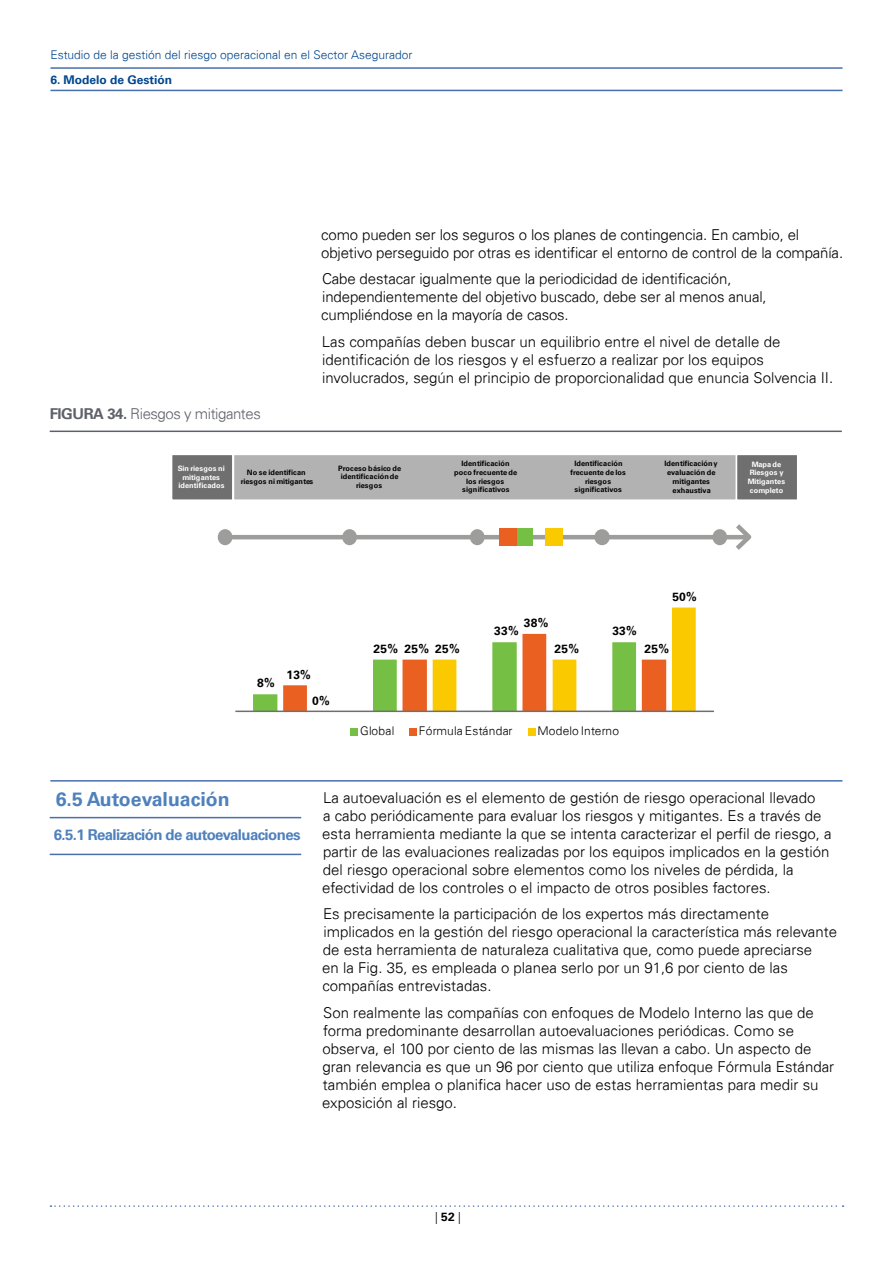
<style>
.page{position:relative;width:893px;height:1263px;background:#fff}
.page>*{position:absolute;margin:0;border:0;box-sizing:border-box;transform-origin:0 0}
.t1{font:700 19.5px "Univers 65";color:#4f81bd}
.t2{font:300 15px/18px "Univers 45";color:#000}
.t3{font:700 15px "Univers 65";letter-spacing:-.04em;color:#4f81bd}
.t4{font:300 15px "Univers 45";letter-spacing:-.03em;color:#5e6168}
.t5{font:300 12px "Univers 45";color:#00478f}
.t6{font:300 12px "Univers 45";letter-spacing:.02em;color:#000}
.t7{font:700 12px "Univers 65";letter-spacing:.02em;color:#000}
.t8{font:700 12px "Univers 65";color:#00478f}
.t9{font:700 7.35px/8.7px "Univers 65";color:#010203;text-align:center}
.t10{font:700 7.35px/8.7px "Univers 65";letter-spacing:.025em;color:#010203;text-align:center}
.t11{font:700 7.35px/8.7px "Univers 65";letter-spacing:-.005em;color:#fff;text-align:center}
.s1{font-family:"Univers 65";font-weight:700}
</style>
<div class="page">
<hr style="left:50px;top:67px;width:792px;height:2px;background:#486fae">
<hr style="left:50px;top:90px;width:792px;height:1px;background:#486fae">
<svg style="left:50px;top:1205px;width:793px;height:2px"></svg>
<hr style="left:50px;top:780px;width:792px;height:2px;background:#486fae">
<hr style="left:50px;top:817px;width:251px;height:1px;background:#486fae">
<hr style="left:50px;top:854px;width:251px;height:1px;background:#486fae">
<hr style="left:50px;top:431px;width:792px;height:1px;background:#5e6168">
<svg style="left:253px;top:607px;width:443px;height:103px"></svg>
<hr style="left:235px;top:710px;width:479px;height:2px;background:#706f6f">
<div style="left:351px;top:728px;width:7px;height:7px;background:#75c044"></div>
<div style="left:410px;top:728px;width:7px;height:7px;background:#e96021"></div>
<div style="left:528px;top:728px;width:7px;height:7px;background:#fbc900"></div>
<hr style="left:218px;top:535px;width:528px;height:4px;background:#9d9d9c">
<div style="left:515px;top:528px;width:17px;height:18px;background:#75c044"></div>
<div style="left:499px;top:528px;width:18px;height:18px;background:#e96021"></div>
<div style="left:546px;top:528px;width:17px;height:17px;background:#fbc900"></div>
<div style="left:470px;top:529px;width:15px;height:16px;background:#9d9d9c;border-radius:50%"></div>
<div style="left:218px;top:529px;width:14px;height:16px;background:#9d9d9c;border-radius:50%"></div>
<div style="left:342px;top:529px;width:15px;height:16px;background:#9d9d9c;border-radius:50%"></div>
<div style="left:594px;top:529px;width:16px;height:16px;background:#9d9d9c;border-radius:50%"></div>
<div style="left:712px;top:529px;width:15px;height:16px;background:#9d9d9c;border-radius:50%"></div>
<svg style="left:731px;top:524px;width:21px;height:26px"></svg>
<div style="left:233px;top:454px;width:503px;height:46px;background:#b3b2b2"></div>
<div style="left:233px;top:454px;width:504px;height:47px;border:2px solid #fff"></div>
<div style="left:172px;top:454px;width:61px;height:46px;background:#706f6f"></div>
<div style="left:171px;top:454px;width:63px;height:47px;border:2px solid #fff"></div>
<div style="left:736px;top:454px;width:62px;height:46px;background:#706f6f"></div>
<div style="left:736px;top:454px;width:62px;height:47px;border:2px solid #fff"></div>
<p class="t5" style="left:50px;top:48px;width:364px">Estudio de la gestión del riesgo operacional en el Sector Asegurador</p>
<p class="t8" style="left:50px;top:72px;width:123px">6. Modelo de Gestión</p>
<p class="t4" style="left:50px;top:405px;width:213px"><span class="s1">FIGURA 34.</span> Riesgos y mitigantes</p>
<p class="t2" style="left:321px;top:226px;width:523px">como pueden ser los seguros o los planes de contingencia. En cambio, el objetivo perseguido por otras es identificar el entorno de control de la compañía.</p>
<p class="t2" style="left:321px;top:270px;width:447px">Cabe destacar igualmente que la periodicidad de identificación, independientemente del objetivo buscado, debe ser al menos anual, cumpliéndose en la mayoría de casos.</p>
<p class="t2" style="left:322px;top:333px;width:513px">Las compañías deben buscar un equilibrio entre el nivel de detalle de identificación de los riesgos y el esfuerzo a realizar por los equipos involucrados, según el principio de proporcionalidad que enuncia Solvencia II.</p>
<p class="t9" style="left:664px;top:459px;width:55px">Identificacióny evaluación de mitigantes exhaustiva</p>
<p class="t9" style="left:241px;top:468px;width:74px">No se identifican riesgos ni mitigantes</p>
<p class="t10" style="left:338px;top:464px;width:65px">Proceso básico de identificaciónde riesgos</p>
<p class="t10" style="left:454px;top:459px;width:65px">Identificación poco frecuente de los riesgos significativos</p>
<p class="t9" style="left:570px;top:459px;width:57px">Identificación frecuente de los riesgos significativos</p>
<p class="t11" style="left:178px;top:464px;width:49px">Sin riesgos ni mitigantes identificados</p>
<p class="t11" style="left:748px;top:460px;width:39px">Mapa de<br>Riesgos y<br>Mitigantes completo</p>
<p class="t7" style="left:257px;top:676px;width:19px">8%</p>
<p class="t7" style="left:286px;top:667px;width:26px">13%</p>
<p class="t7" style="left:312px;top:693px;width:19px">0%</p>
<p class="t7" style="left:524px;top:616px;width:26px">38%</p>
<p class="t7" style="left:494px;top:624px;width:26px">33%</p>
<p class="t7" style="left:612px;top:624px;width:26px">33%</p>
<p class="t7" style="left:374px;top:641px;width:26px">25%</p>
<p class="t7" style="left:405px;top:641px;width:26px">25%</p>
<p class="t7" style="left:435px;top:641px;width:26px">25%</p>
<p class="t7" style="left:555px;top:641px;width:26px">25%</p>
<p class="t7" style="left:672px;top:590px;width:26px">50%</p>
<p class="t7" style="left:645px;top:641px;width:26px">25%</p>
<p class="t6" style="left:360px;top:724px;width:36px">Global</p>
<p class="t6" style="left:419px;top:724px;width:95px">Fórmula Estándar</p>
<p class="t6" style="left:537px;top:724px;width:83px">Modelo Interno</p>
<h1 class="t1" style="left:56px;top:788px;width:176px">6.5 Autoevaluación</h1>
<p class="t3" style="left:54px;top:826px;width:248px">6.5.1 Realización de autoevaluaciones</p>
<p class="t2" style="left:322px;top:788px;width:511px">La autoevaluación es el elemento de gestión de riesgo operacional llevado<br>a cabo periódicamente para evaluar los riesgos y mitigantes. Es a través de esta herramienta mediante la que se intenta caracterizar el perfil de riesgo, a partir de las evaluaciones realizadas por los equipos implicados en la gestión del riesgo operacional sobre elementos como los niveles de pérdida, la efectividad de los controles o el impacto de otros posibles factores.</p>
<p class="t2" style="left:322px;top:905px;width:516px">Es precisamente la participación de los expertos más directamente implicados en la gestión del riesgo operacional la característica más relevante de esta herramienta de naturaleza cualitativa que, como puede apreciarse<br>en la Fig. 35, es empleada o planea serlo por un 91,6 por ciento de las compañías entrevistadas.</p>
<p class="t2" style="left:322px;top:1003px;width:513px">Son realmente las compañías con enfoques de Modelo Interno las que de forma predominante desarrollan autoevaluaciones periódicas. Como se observa, el 100 por ciento de las mismas las llevan a cabo. Un aspecto de gran relevancia es que un 96 por ciento que utiliza enfoque Fórmula Estándar también emplea o planifica hacer uso de estas herramientas para medir su exposición al riesgo.</p>
<p class="t6" style="left:435px;top:1210px;width:27px">| <span class="s1">52</span> |</p>
</div>
